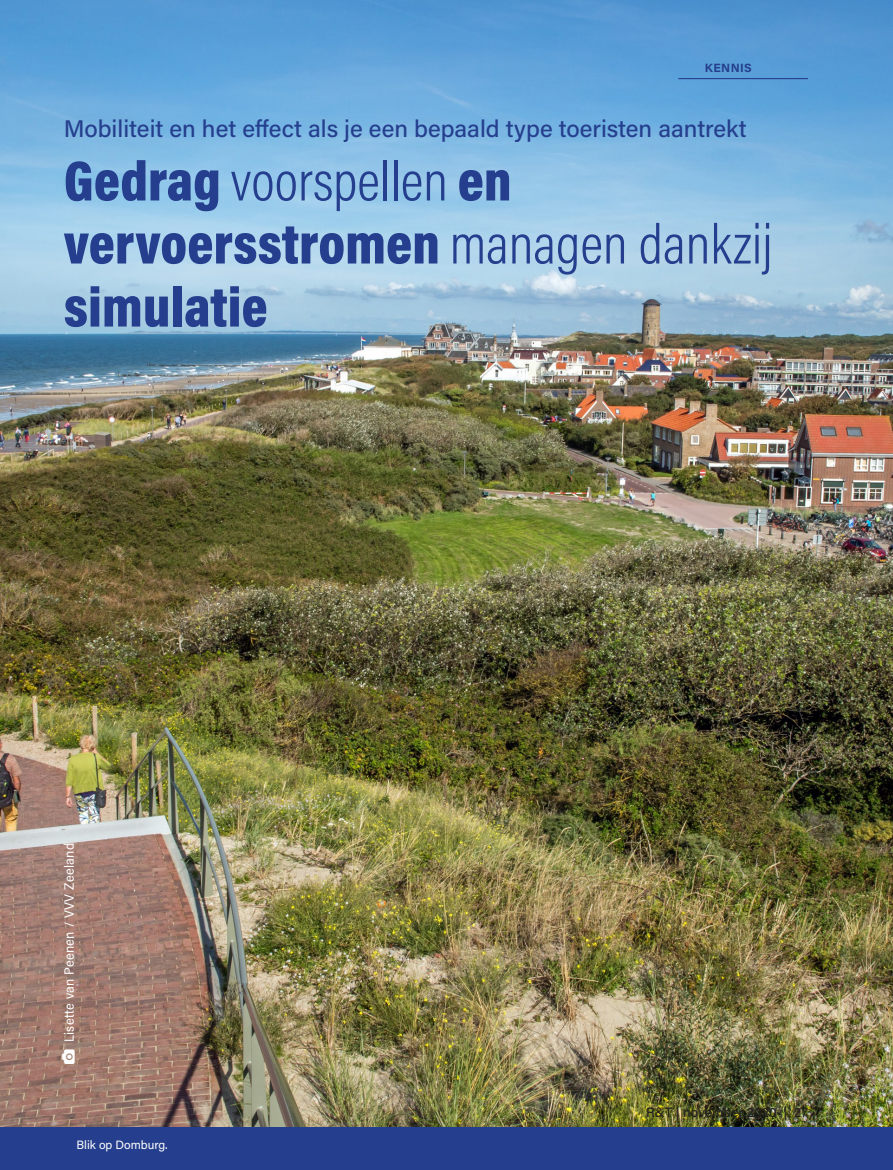
<style>
.page{position:relative;width:893px;height:1170px;background:#fff}
.page>*{position:absolute;margin:0;border:0;box-sizing:border-box;transform-origin:0 0}
.t1{font:900 57px/63px "Acumin Pro Cond";color:#253f8e}
.chapeau{font:500 24px "Acumin Pro";color:#253f8e}
.t2{font:13.5px "Acumin Pro Semi Cond";letter-spacing:.02em;color:#fff}
.t3{font:500 13.5px "Acumin Pro";color:#231f20}
.Fotocredit{font:12px "Acumin Pro";color:#fff}
.t4{font:700 12px "Acumin Pro";letter-spacing:.03em;color:#253f8e}
.s1{font-weight:300}
</style>
<div class="page">
<img style="left:0;top:0;width:893px;height:1127px">
<div style="left:0;top:1127px;width:893px;height:42px;background:#253f8e"></div>
<hr style="left:678px;top:78px;width:130px;height:1px;background:#253f8e">
<svg style="left:62px;top:1049px;width:13px;height:14px"></svg>
<p class="t4" style="left:705px;top:59px;width:48px">KENNIS</p>
<p class="chapeau" style="left:64px;top:112px;width:684px">Mobiliteit en het effect als je een bepaald type toeristen aantrekt</p>
<p class="t1" style="left:64px;top:148px;width:710px">Gedrag <span class="s1">voorspellen</span> en vervoersstromen <span class="s1">managen dankzij </span>simulatie</p>
<p class="t2" style="left:60px;top:1042px;width:201px;rotate:-90deg">Lisette van Peenen / VVV Zeeland</p>
<p class="Fotocredit" style="left:77px;top:1136px;width:93px">Blik op Domburg.</p>
<p class="t3" style="left:646px;top:1102px;width:163px">R&amp;T | november 2020 | 27</p>
</div>
